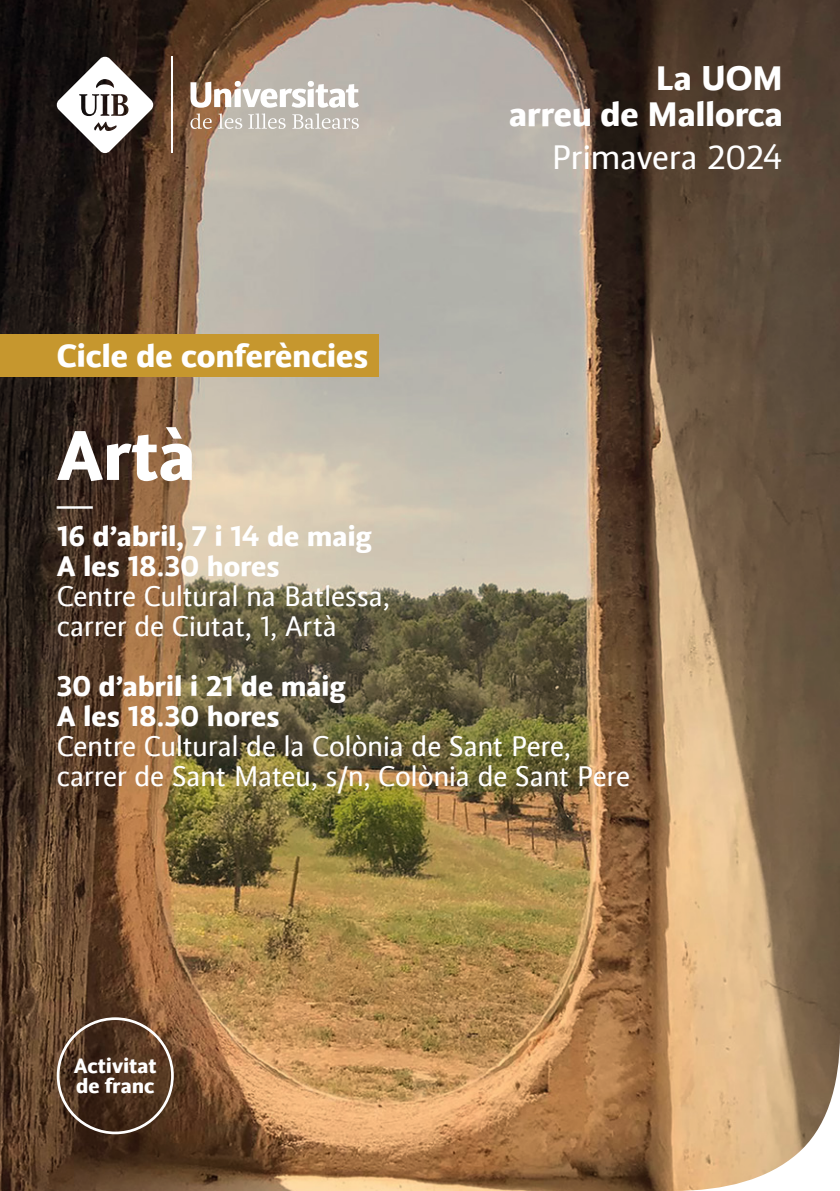
<style>
.page{position:relative;width:840px;height:1191px;background:#fff}
.page>*{position:absolute;margin:0;border:0;box-sizing:border-box;transform-origin:0 0}
.t1{font:700 74px "UI Bsans";color:#fff}
.t2{font:700 36px/36px "UI Bsans";letter-spacing:-.005em;color:#fff;text-align:right}
.t3{font:36px "UI Bsans";letter-spacing:-.015em;color:#fff}
.t4{font:700 34px "UI Bsans";letter-spacing:-.005em;color:#fff}
.t5{font:30px/30px "UI Bsans";letter-spacing:-.01em;color:#fff}
.t6{font:700 30px/30px "UI Bsans";letter-spacing:-.005em;color:#fff}
.t7{font:700 22px/20.2px "UI Bsans";color:#fff}
</style>
<div class="page">
<img style="left:0;top:0;width:839px;height:1191px">
<svg style="left:671px;top:1032px;width:168px;height:159px;background:#d6b68f"></svg>
<div style="left:57px;top:1017px;width:117px;height:117px;border:3px solid #fff;border-radius:50%"></div>
<div style="left:0;top:334px;width:378px;height:43px;background:#c6972e"></div>
<hr style="left:171px;top:57px;width:1px;height:96px;background:#fff">
<svg style="left:190px;top:81px;width:169px;height:48px"></svg>
<svg style="left:56px;top:56px;width:98px;height:98px"></svg>
<p class="t4" style="left:57px;top:336px;width:313px">Cicle de conferències</p>
<p class="t2" style="left:508px;top:60px;width:275px">La UOM<br>arreu de Mallorca</p>
<p class="t3" style="left:551px;top:137px;width:233px">Primavera 2024</p>
<h1 class="t1" style="left:57px;top:411px;width:141px">Artà</h1>
<p class="t3" style="left:57px;top:483px;width:38px">—</p>
<p class="t6" style="left:57px;top:521px;width:316px">16 d’abril, 7 i 14 de maig<br>A les 18.30 hores</p>
<p class="t5" style="left:57px;top:581px;width:335px">Centre Cultural na Batlessa, carrer de Ciutat, 1, Artà</p>
<p class="t6" style="left:57px;top:671px;width:290px">30 d’abril i 21 de maig<br>A les 18.30 hores</p>
<p class="t5" style="left:57px;top:731px;width:574px">Centre Cultural de la Colònia de Sant Pere, carrer de Sant Mateu, s/n, Colònia de Sant Pere</p>
<p class="t7" style="left:74px;top:1055px;width:84px">Activitat de franc</p>
</div>
